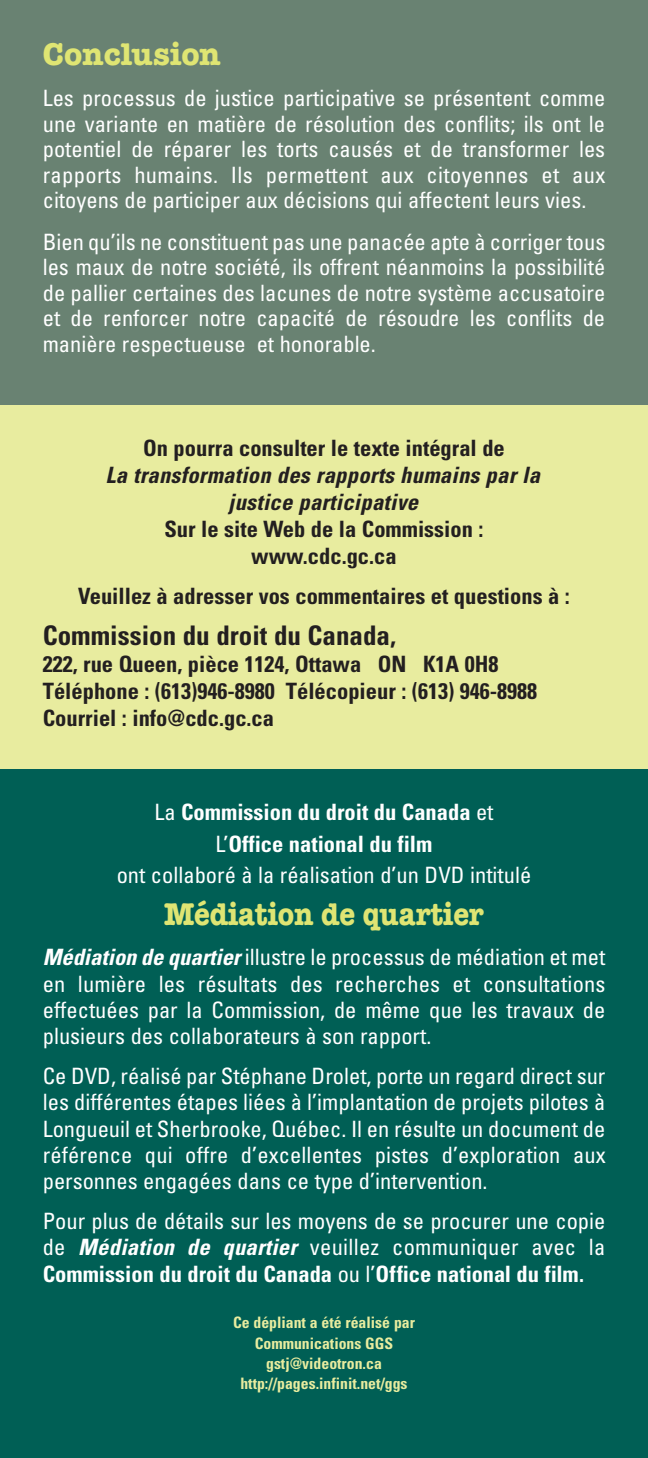
<style>
.page{position:relative;width:648px;height:1458px;background:#fff}
.page>*{position:absolute;margin:0;border:0;box-sizing:border-box;transform-origin:0 0}
.t1{font:700 31.5px "American Typewriter";color:#dfe573;scale:.9 1}
.t2{font:700 31.5px "American Typewriter";color:#dfe573}
.t3{font:700 condensed 27px "Univers";color:#231f20}
.t4{font:condensed 22.5px/26.3px "Univers";color:#fff;text-align:justify}
.t5{font:700 condensed 22.5px/27px "Univers";color:#231f20;text-align:center}
.t6{font:italic 700 condensed 22.5px/27px "Univers";color:#231f20;text-align:center}
.t7{font:700 condensed 15.75px/20.2px "Univers";color:#e8ec9f;text-align:center}
.s1{font-weight:700}
.s2{font-weight:700;font-style:italic}
</style>
<div class="page">
<div style="left:0;top:0;width:648px;height:408px;background:#698272"></div>
<div style="left:0;top:405px;width:648px;height:365px;background:#e8ec9f"></div>
<div style="left:0;top:770px;width:648px;height:688px;background:#005f55"></div>
<h1 class="t2" style="left:43px;top:43px;width:180px">Conclusion</h1>
<p class="t4" style="left:43px;top:88px;width:564px;line-height:25.4px">Les processus de justice participative se présentent comme une variante en matière de résolution des conflits; ils ont le potentiel de réparer les torts causés et de transformer les rapports humains. Ils permettent aux citoyennes et aux citoyens de participer aux décisions qui affectent leurs vies.</p>
<p class="t4" style="left:43px;top:231px;width:564px;line-height:25.4px">Bien qu’ils ne constituent pas une panacée apte à corriger tous les maux de notre société, ils offrent néanmoins la possibilité de pallier certaines des lacunes de notre système accusatoire et de renforcer notre capacité de résoudre les conflits de manière respectueuse et honorable.</p>
<p class="t5" style="left:143px;top:437px;width:363px">On pourra consulter le texte intégral de</p>
<p class="t6" style="left:106px;top:464px;width:440px">La transformation des rapports humains par la justice participative</p>
<p class="t5" style="left:164px;top:518px;width:321px">Sur le site Web de la Commission : www.cdc.gc.ca</p>
<p class="t5" style="left:78px;top:585px;width:493px">Veuillez à adresser vos commentaires et questions à :</p>
<p class="t3" style="left:43px;top:625px;width:355px">Commission du droit du Canada,</p>
<p class="t5" style="left:43px;top:653px;width:496px;text-align:left">222, rue Queen, pièce 1124, Ottawa ON K1A 0H8<br>Téléphone : (613)946-8980 Télécopieur : (613) 946-8988<br>Courriel : info@cdc.gc.ca</p>
<p class="t4" style="left:117px;top:799px;width:416px;line-height:31.5px;text-align:center">La <span class="s1">Commission du droit du Canada</span> et<br>L’<span class="s1">Office national du film<br></span>ont collaboré à la réalisation d’un DVD intitulé</p>
<h1 class="t1" style="left:164px;top:904px;width:357px">Médiation de quartier</h1>
<p class="t4" style="left:43px;top:946px;width:564px"><span class="s2">Médiation de quartier</span>illustre le processus de médiation et met en lumière les résultats des recherches et consultations effectuées par la Commission, de même que les travaux de plusieurs des collaborateurs à son rapport.</p>
<p class="t4" style="left:43px;top:1065px;width:565px">Ce DVD, réalisé par Stéphane Drolet, porte un regard direct sur les différentes étapes liées à l’implantation de projets pilotes à Longueuil et Sherbrooke, Québec. Il en résulte un document de référence qui offre d’excellentes pistes d’exploration aux personnes engagées dans ce type d’intervention.</p>
<p class="t4" style="left:43px;top:1210px;width:564px">Pour plus de détails sur les moyens de se procurer une copie de <span class="s2">Médiation de quartier</span> veuillez communiquer avec la <span class="s1">Commission du droit du Canada</span> ou l’<span class="s1">Office national du film.</span></p>
<p class="t7" style="left:233px;top:1314px;width:183px">Ce dépliant a été réalisé par<br>Communications GGS gstj@videotron.ca http://pages.infinit.net/ggs</p>
</div>
